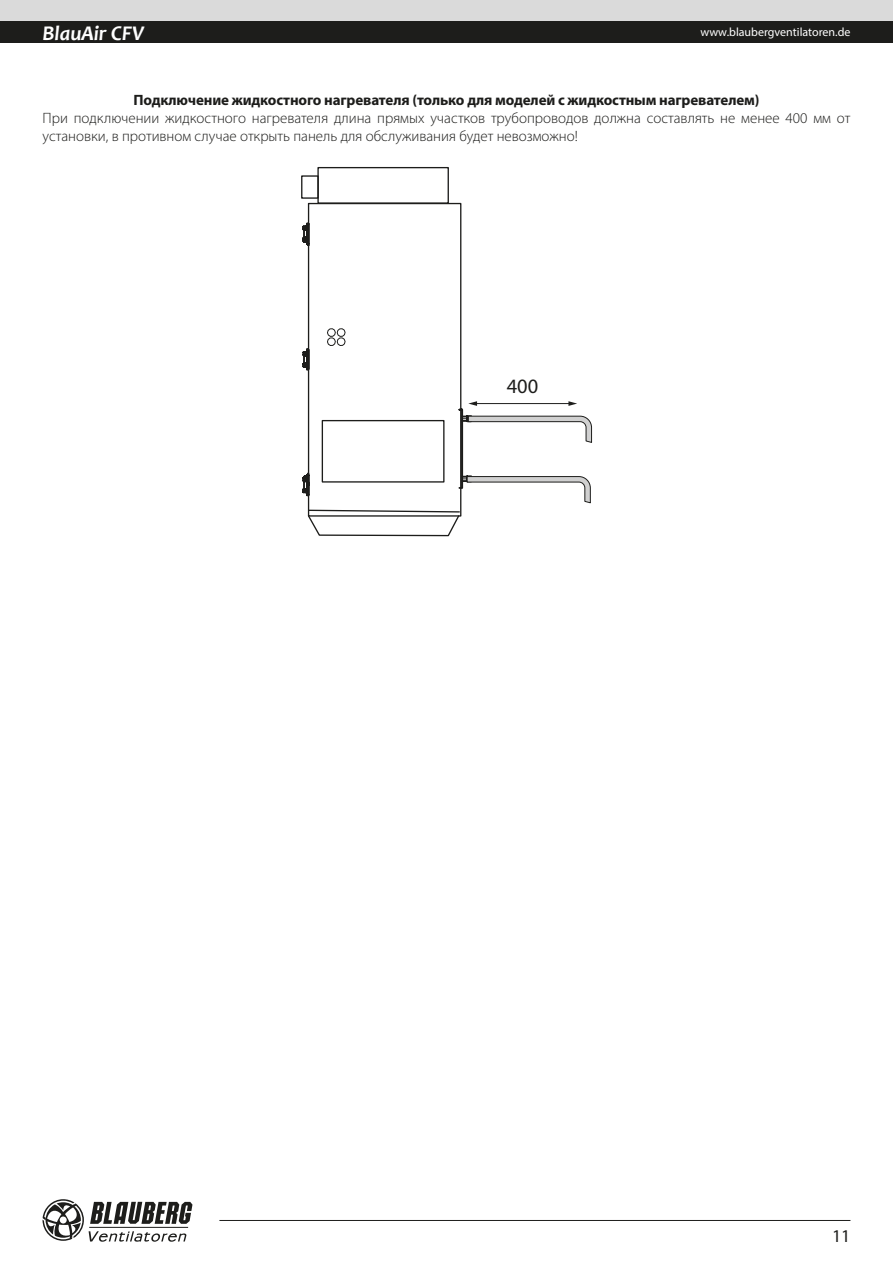
<style>
.page{position:relative;width:893px;height:1263px;background:#fff}
.page>*{position:absolute;margin:0;border:0;box-sizing:border-box;transform-origin:0 0}
.t1{font:italic 700 21px "Candara";color:#fff}
.t2{font:20.4px "Myriad Pro";color:#1d1d1b}
.t3{font:18px "Myriad Pro";color:#1d1d1b}
.t4{font:300 15px/18px "Myriad Pro";color:#1d1d1b}
.t5{font:700 15px "Myriad Pro";letter-spacing:-.01em;color:#1d1d1b}
.t6{font:12px "Myriad Pro";color:#fff}
</style>
<div class="page">
<div style="left:317px;top:167px;width:132px;height:37px;border:1px solid #1d1d1b"></div>
<div style="left:301px;top:175px;width:18px;height:24px;border:1px solid #1d1d1b"></div>
<svg style="left:302px;top:219px;width:290px;height:318px"></svg>
<div style="left:0;top:0;width:893px;height:21px;background:#dadada"></div>
<div style="left:0;top:21px;width:893px;height:22px;background:#1d1d1b"></div>
<svg style="left:43px;top:1199px;width:149px;height:43px"></svg>
<hr style="left:219px;top:1220px;width:631px;height:1px;background:#1d1d1b">
<h1 class="t1" style="left:43px;top:20px;width:103px">BlauAir CFV</h1>
<p class="t6" style="left:700px;top:25px;width:152px">www.blaubergventilatoren.de</p>
<p class="t5" style="left:133px;top:90px;width:628px">Подключение жидкостного нагревателя (только для моделей с жидкостным нагревателем)</p>
<p class="t4" style="left:43px;top:109px;width:809px">При подключении жидкостного нагревателя длина прямых участков трубопроводов должна составлять не менее 400 мм от установки, в противном случае открыть панель для обслуживания будет невозможно!</p>
<h2 class="t2" style="left:507px;top:374px;width:33px">400</h2>
<p class="t3" style="left:832px;top:1224px;width:20px">11</p>
</div>
